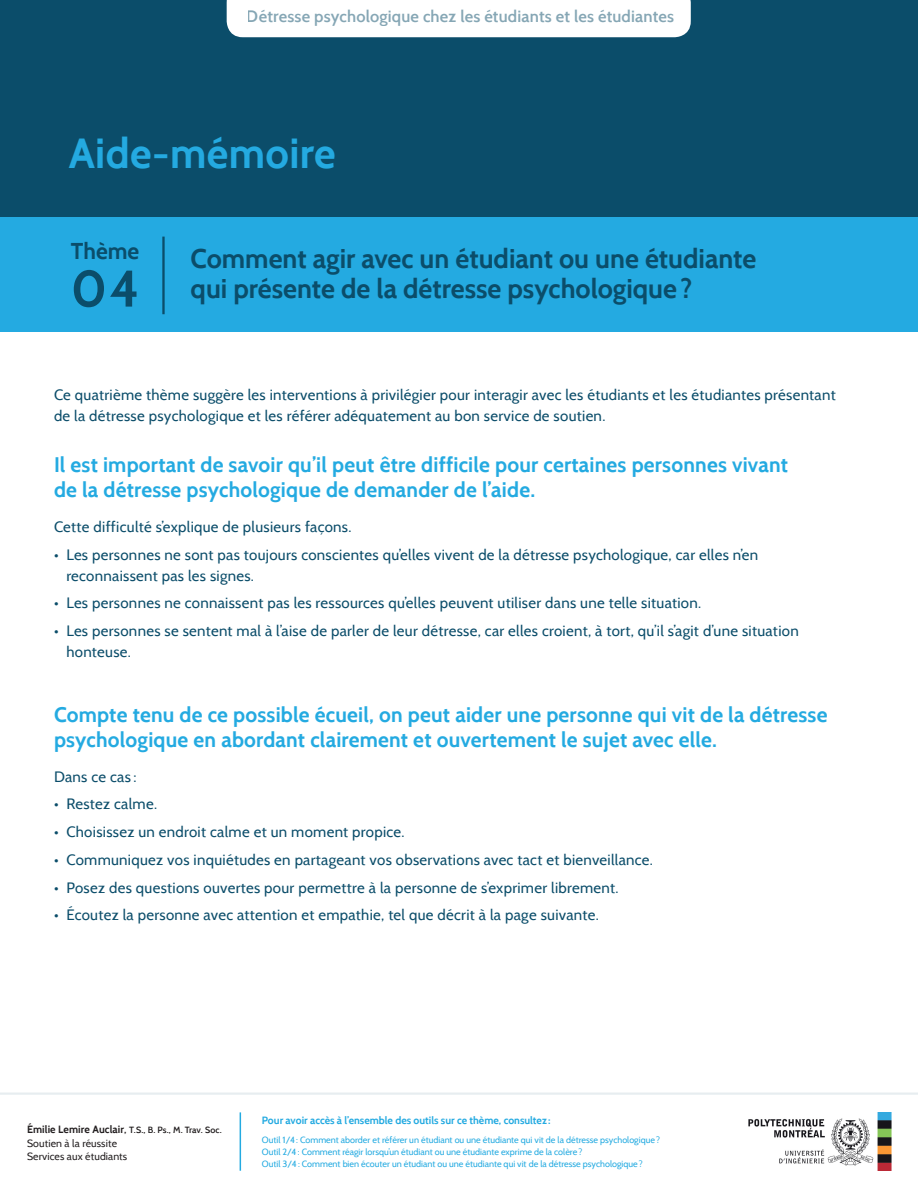
<style>
.page{position:relative;width:918px;height:1188px;background:#fff}
.page>*{position:absolute;margin:0;border:0;box-sizing:border-box;transform-origin:0 0}
.t1{font:700 51.45px "Cabin";color:#0b4d6a}
.t2{font:700 41.85px "Cabin";letter-spacing:.01em;color:#24aae1}
.t3{font:700 27px/30px "Cabin";color:#0b4d6a}
.t4{font:700 22.8px "Cabin";color:#0b4d6a}
.t5{font:700 21px/25.5px "Cabin";letter-spacing:.01em;color:#24aae1}
.t6{font:600 16.5px "Cabin";letter-spacing:.01em;color:#0b4d6a}
.t7{font:15px/21px "Cabin";letter-spacing:.02em;color:#0b4d6a}
.t8{font:700 10.5px "Cabin";color:#24aae1}
.t9{font:10.5px "Cabin";letter-spacing:.01em;color:#231f20}
.t10{font:9px/12px "Cabin";color:#24aae1}
.t11{font:600 9px "Cabin";letter-spacing:.005em;color:#231f20}
.s1{font-weight:700;font-size:10.5px}
.s2{font-size:10.5px}
</style>
<div class="page">
<div style="left:0;top:0;width:917px;height:312px;background:#0b4d6a"></div>
<div style="left:227px;top:0;width:464px;height:37px;background:#fff"></div>
<div style="left:0;top:217px;width:917px;height:115px;background:#24aae1"></div>
<hr style="left:162px;top:237px;width:3px;height:77px;background:#0b4d6a">
<img style="left:748px;top:1112px;width:143px;height:59px">
<hr style="left:240px;top:1112px;width:1px;height:59px;background:#24aae1">
<hr style="left:0;top:1092px;width:918px;height:3px;background:#0b4d6a">
<p class="t6" style="left:247px;top:6px;width:429px">Détresse psychologique chez les étudiants et les étudiantes</p>
<p class="t2" style="left:69px;top:128px;width:269px">Aide-mémoire</p>
<p class="t4" style="left:71px;top:237px;width:70px">Thème</p>
<p class="t1" style="left:71px;top:257px;width:70px">04</p>
<p class="t3" style="left:191px;top:243px;width:567px">Comment agir avec un étudiant ou une étudiante qui présente de la détresse psychologique?</p>
<p class="t7" style="left:54px;top:384px;width:783px">Ce quatrième thème suggère les interventions à privilégier pour interagir avec les étudiants et les étudiantes présentant de la détresse psychologique et les référer adéquatement au bon service de soutien.</p>
<p class="t5" style="left:54px;top:452px;width:736px">Il est important de savoir qu’il peut être difficile pour certaines personnes vivant de la détresse psychologique de demander de l’aide.</p>
<p class="t7" style="left:54px;top:516px;width:299px">Cette difficulté s’explique de plusieurs façons.</p>
<p class="t7" style="left:66px;top:544px;width:693px;text-indent:-12px">• Les personnes ne sont pas toujours conscientes qu’elles vivent de la détresse psychologique, car elles n’en reconnaissent pas les signes.</p>
<p class="t7" style="left:54px;top:593px;width:649px">• Les personnes ne connaissent pas les ressources qu’elles peuvent utiliser dans une telle situation.</p>
<p class="t7" style="left:66px;top:620px;width:734px;text-indent:-12px">• Les personnes se sentent mal à l’aise de parler de leur détresse, car elles croient, à tort, qu’il s’agit d’une situation honteuse.</p>
<p class="t5" style="left:54px;top:702px;width:775px">Compte tenu de ce possible écueil, on peut aider une personne qui vit de la détresse psychologique en abordant clairement et ouvertement le sujet avec elle.</p>
<p class="t7" style="left:54px;top:766px;width:84px">Dans ce cas :</p>
<p class="t7" style="left:54px;top:794px;width:105px">• Restez calme.</p>
<p class="t7" style="left:54px;top:821px;width:352px">• Choisissez un endroit calme et un moment propice.</p>
<p class="t7" style="left:54px;top:849px;width:600px">• Communiquez vos inquiétudes en partageant vos observations avec tact et bienveillance.</p>
<p class="t7" style="left:54px;top:877px;width:566px">• Posez des questions ouvertes pour permettre à la personne de s’exprimer librement.</p>
<p class="t7" style="left:54px;top:905px;width:546px">• Écoutez la personne avec attention et empathie, tel que décrit à la page suivante.</p>
<p class="t11" style="left:27px;top:1125px;width:196px"><span class="s1">Émilie Lemire Auclair</span><span class="s2">,</span> T.S., B. Ps., M. Trav. Soc.</p>
<p class="t9" style="left:27px;top:1137px;width:92px">Soutien à la réussite</p>
<p class="t9" style="left:27px;top:1150px;width:102px">Services aux étudiants</p>
<p class="t8" style="left:262px;top:1114px;width:290px">Pour avoir accès à l’ensemble des outils sur ce thème, consultez :</p>
<p class="t10" style="left:262px;top:1134px;width:400px">Outil 1/4: Comment aborder et référer un étudiant ou une étudiante qui vit de la détresse psychologique?</p>
<p class="t10" style="left:262px;top:1146px;width:383px">Outil 2/4: Comment réagir lorsqu’un étudiant ou une étudiante exprime de la colère?<br>Outil 3/4: Comment bien écouter un étudiant ou une étudiante qui vit de la détresse psychologique?</p>
</div>
